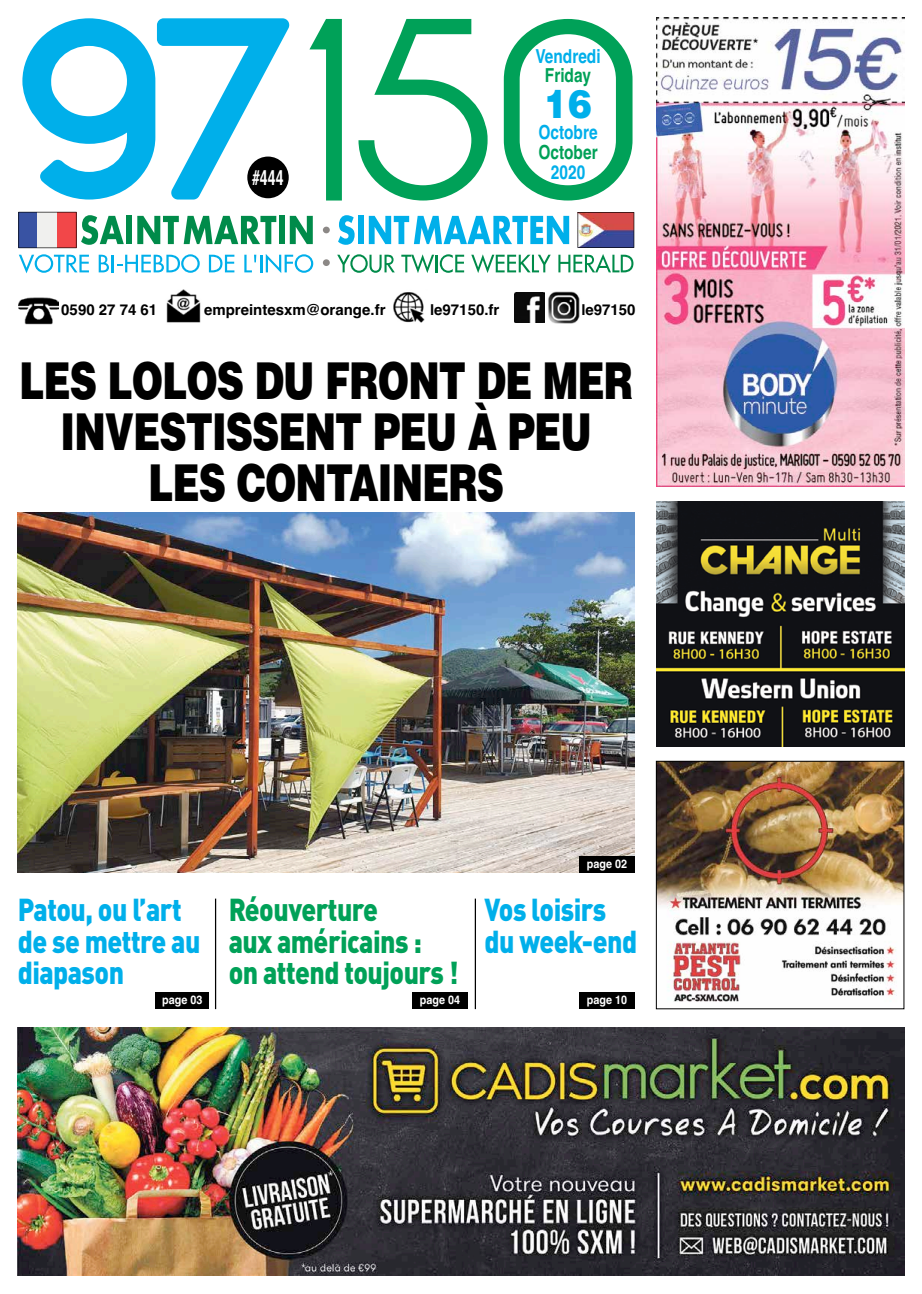
<style>
.page{position:relative;width:922px;height:1294px;background:#fff}
.page>*{position:absolute;margin:0;border:0;box-sizing:border-box;transform-origin:0 0}
.t1{font:900 50.88px/50.8px "Helvetica";letter-spacing:-.025em;color:#000;text-align:center;scale:.74 1}
.t2{font:900 39.25px "Helvetica";color:#00afea;scale:.9 1}
.t3{font:900 31.38px/31.4px "DIN Pro";letter-spacing:-.02em;color:#00afea;scale:.85 1}
.t4{font:900 31.38px/31.4px "DIN Pro";letter-spacing:-.02em;color:#00a158;scale:.85 1}
.t5{font:700 21.12px "Helvetica";color:#fff;scale:.67 1}
.t6{font:700 19.25px "Helvetica";color:#00afea;scale:.8 1}
.t7{font:700 19.25px "Helvetica";color:#00a158;scale:.8 1}
.t8{font:700 15px "Helvetica";color:#000}
.t9{font:700 11.88px "Helvetica";color:#fff;scale:.91 1}
</style>
<div class="page">
<img style="left:18px;top:512px;width:616px;height:360px">
<svg style="left:22px;top:18px;width:267px;height:181px"></svg>
<svg style="left:309px;top:19px;width:33px;height:181px"></svg>
<svg style="left:358px;top:19px;width:129px;height:181px"></svg>
<svg style="left:503px;top:19px;width:129px;height:181px"></svg>
<div style="left:247px;top:156px;width:41px;height:42px;background:#000;border-radius:50%"></div>
<hr style="left:215px;top:898px;width:1px;height:111px;background:#000">
<div style="left:323px;top:259px;width:7px;height:7px;background:#8c8886;border-radius:50%"></div>
<div style="left:323px;top:227px;width:7px;height:6px;background:#8c8886;border-radius:50%"></div>
<div style="left:126px;top:216px;width:6px;height:28px;background:#008b4a"></div>
<svg style="left:137px;top:216px;width:139px;height:28px"></svg>
<div style="left:279px;top:216px;width:6px;height:28px;background:#008b4a"></div>
<svg style="left:290px;top:216px;width:23px;height:28px"></svg>
<svg style="left:338px;top:215px;width:16px;height:30px"></svg>
<div style="left:358px;top:216px;width:6px;height:28px;background:#00afea"></div>
<svg style="left:369px;top:216px;width:200px;height:28px"></svg>
<svg style="left:577px;top:212px;width:57px;height:36px"></svg>
<svg style="left:19px;top:254px;width:70px;height:19px"></svg>
<svg style="left:99px;top:254px;width:101px;height:19px"></svg>
<svg style="left:209px;top:255px;width:25px;height:17px"></svg>
<svg style="left:244px;top:254px;width:69px;height:19px"></svg>
<svg style="left:337px;top:254px;width:58px;height:19px"></svg>
<svg style="left:401px;top:254px;width:63px;height:19px"></svg>
<svg style="left:471px;top:254px;width:79px;height:19px"></svg>
<svg style="left:558px;top:254px;width:75px;height:18px"></svg>
<svg style="left:18px;top:212px;width:106px;height:36px"></svg>
<img style="left:19px;top:297px;width:40px;height:28px">
<img style="left:393px;top:292px;width:32px;height:31px">
<img style="left:514px;top:291px;width:66px;height:32px">
<img style="left:166px;top:290px;width:35px;height:33px">
<hr style="left:474px;top:898px;width:2px;height:111px;background:#000">
<img style="left:18px;top:1027px;width:886px;height:248px">
<img style="left:656px;top:18px;width:248px;height:468px">
<div style="left:579px;top:992px;width:55px;height:17px;background:#000"></div>
<div style="left:412px;top:992px;width:55px;height:17px;background:#000"></div>
<div style="left:579px;top:856px;width:55px;height:16px;background:#000"></div>
<div style="left:155px;top:992px;width:54px;height:17px;background:#000"></div>
<img style="left:656px;top:501px;width:247px;height:246px">
<img style="left:658px;top:763px;width:244px;height:239px">
<div style="left:656px;top:761px;width:248px;height:248px;border:1px solid #000"></div>
<p class="t5" style="left:252px;top:160px;width:48px">#444</p>
<p class="t6" style="left:535px;top:41px;width:83px">Vendredi</p>
<p class="t7" style="left:544px;top:60px;width:59px">Friday</p>
<p class="t6" style="left:538px;top:117px;width:75px">Octobre</p>
<p class="t7" style="left:538px;top:137px;width:75px">October</p>
<p class="t6" style="left:550px;top:156px;width:44px">2020</p>
<p class="t2" style="left:544px;top:78px;width:54px">16</p>
<p class="t8" style="left:61px;top:298px;width:97px">0590 27 74 61</p>
<p class="t8" style="left:204px;top:298px;width:183px">empreintesxm@orange.fr</p>
<p class="t8" style="left:430px;top:297px;width:71px">le97150.fr</p>
<p class="t8" style="left:581px;top:298px;width:56px">le97150</p>
<h1 class="t1" style="left:19px;top:354px;width:831px">LES LOLOS DU FRONT DE MER<br>INVESTISSENT PEU À PEU<br>LES CONTAINERS</h1>
<p class="t9" style="left:586px;top:854px;width:46px">page 02</p>
<p class="t4" style="left:229px;top:890px;width:272px">Réouverture<br>aux américains : on attend toujours !</p>
<p class="t9" style="left:419px;top:990px;width:46px">page 04</p>
<p class="t9" style="left:586px;top:990px;width:46px">page 10</p>
<p class="t3" style="left:18px;top:890px;width:216px">Patou, ou l’art de se mettre au diapason</p>
<p class="t3" style="left:484px;top:890px;width:181px">Vos loisirs du week-end</p>
<p class="t9" style="left:162px;top:990px;width:46px">page 03</p>
</div>
